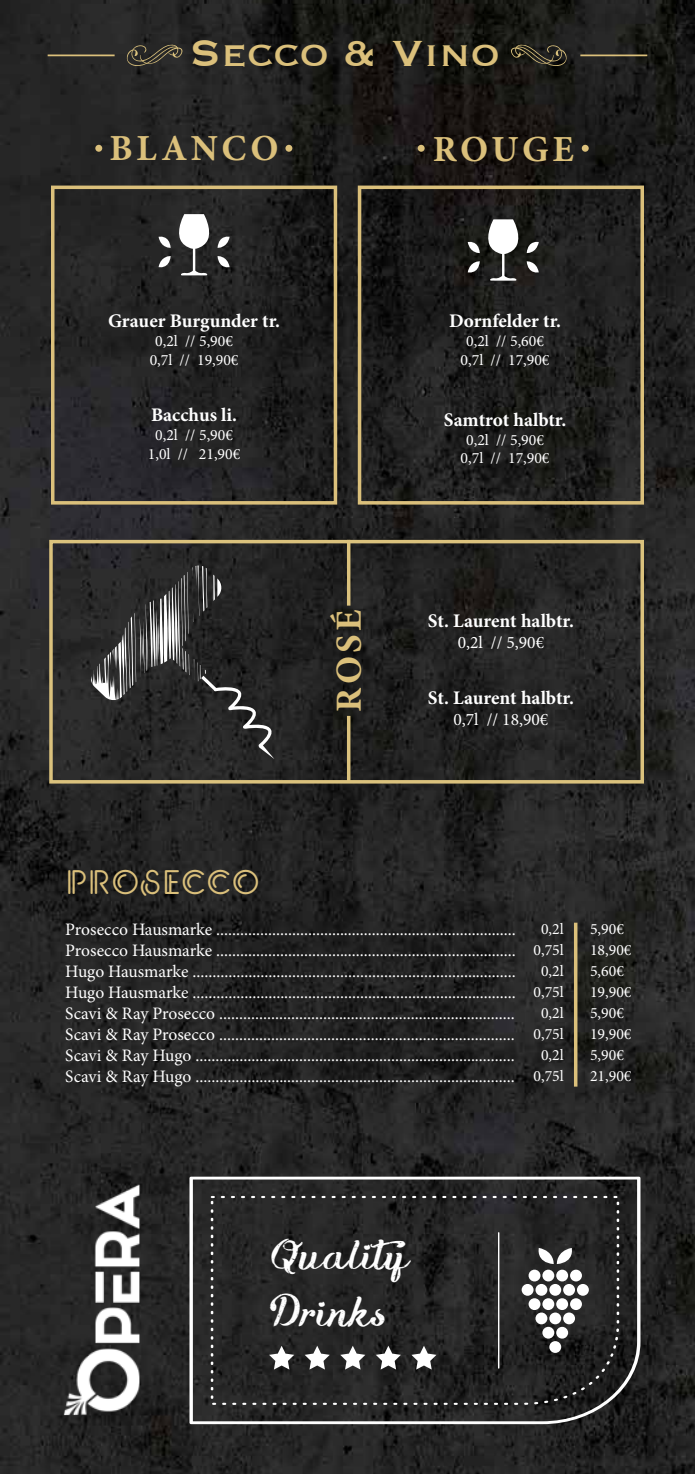
<style>
.page{position:relative;width:695px;height:1474px;background:#fff}
.page>*{position:absolute;margin:0;border:0;box-sizing:border-box;transform-origin:0 0}
.t1{font:47.25px/56.7px "Kikelet Brush";color:#fff}
.t2{font:47.25px "Copperplate";color:#dbc07b}
.t3{font:700 36.75px "Minion Pro";letter-spacing:.1em;color:#dbc07b}
.t4{font:34.12px "Santanelli PERSONAL USE ONLY";color:#dbc07b}
.t5{font:700 19.25px "Minion Pro";letter-spacing:-.005em;color:#fff}
.t6{font:17.5px/21px "Minion Pro";color:#fff;text-align:justify}
.t7{font:15.75px/21px "Minion Pro";color:#fff;text-align:center}
</style>
<div class="page">
<img style="left:1px;top:0;width:693px;height:1473px">
<svg style="left:125px;top:44px;width:59px;height:24px"></svg>
<svg style="left:508px;top:44px;width:60px;height:24px"></svg>
<hr style="left:48px;top:54px;width:67px;height:2px;background:#dbc07b">
<hr style="left:580px;top:54px;width:67px;height:2px;background:#dbc07b">
<div style="left:51px;top:185px;width:286px;height:319px;border:4px solid #dbc07b"></div>
<div style="left:358px;top:185px;width:286px;height:319px;border:4px solid #dbc07b"></div>
<div style="left:49px;top:540px;width:595px;height:243px;border:4px solid #dbc27d"></div>
<hr style="left:574px;top:922px;width:3px;height:164px;background:#dbc07b">
<svg style="left:91px;top:565px;width:183px;height:194px;background:#363636"></svg>
<hr style="left:347px;top:540px;width:3px;height:65px;background:#dbc27d">
<hr style="left:347px;top:716px;width:3px;height:65px;background:#dbc27d">
<img style="left:29px;top:1179px;width:160px;height:244px">
<svg style="left:189px;top:1176px;width:451px;height:247px;background:#424242"></svg>
<svg style="left:211px;top:1195px;width:408px;height:209px;background:#272728"></svg>
<div style="left:528px;top:1269px;width:12px;height:12px;background:#fff;border-radius:50%"></div>
<div style="left:542px;top:1269px;width:12px;height:12px;background:#fff;border-radius:50%"></div>
<div style="left:556px;top:1269px;width:12px;height:12px;background:#fff;border-radius:50%"></div>
<div style="left:570px;top:1269px;width:12px;height:12px;background:#fff;border-radius:50%"></div>
<div style="left:521px;top:1283px;width:12px;height:12px;background:#fff;border-radius:50%"></div>
<div style="left:535px;top:1283px;width:12px;height:12px;background:#fff;border-radius:50%"></div>
<div style="left:549px;top:1283px;width:12px;height:12px;background:#fff;border-radius:50%"></div>
<div style="left:563px;top:1283px;width:12px;height:12px;background:#fff;border-radius:50%"></div>
<div style="left:577px;top:1283px;width:11px;height:12px;background:#fff;border-radius:50%"></div>
<div style="left:528px;top:1298px;width:12px;height:11px;background:#fff;border-radius:50%"></div>
<div style="left:542px;top:1298px;width:12px;height:11px;background:#fff;border-radius:50%"></div>
<div style="left:556px;top:1298px;width:12px;height:11px;background:#fff;border-radius:50%"></div>
<div style="left:570px;top:1298px;width:12px;height:11px;background:#fff;border-radius:50%"></div>
<div style="left:535px;top:1312px;width:12px;height:12px;background:#fff;border-radius:50%"></div>
<div style="left:549px;top:1312px;width:12px;height:12px;background:#fff;border-radius:50%"></div>
<div style="left:563px;top:1312px;width:12px;height:12px;background:#fff;border-radius:50%"></div>
<div style="left:542px;top:1326px;width:12px;height:12px;background:#fff;border-radius:50%"></div>
<div style="left:556px;top:1326px;width:12px;height:12px;background:#fff;border-radius:50%"></div>
<div style="left:549px;top:1340px;width:12px;height:12px;background:#fff;border-radius:50%"></div>
<svg style="left:535px;top:1247px;width:40px;height:16px"></svg>
<hr style="left:498px;top:1232px;width:1px;height:136px;background:#fff">
<svg style="left:411px;top:1345px;width:25px;height:24px"></svg>
<svg style="left:376px;top:1345px;width:25px;height:24px"></svg>
<svg style="left:340px;top:1345px;width:25px;height:24px"></svg>
<svg style="left:304px;top:1345px;width:26px;height:24px"></svg>
<svg style="left:269px;top:1345px;width:25px;height:24px"></svg>
<svg style="left:158px;top:214px;width:71px;height:61px"></svg>
<svg style="left:485px;top:219px;width:53px;height:62px"></svg>
<svg style="left:467px;top:239px;width:12px;height:15px"></svg>
<svg style="left:467px;top:261px;width:12px;height:14px"></svg>
<div style="left:95px;top:145px;width:7px;height:7px;background:#dbc07b;border-radius:50%"></div>
<div style="left:285px;top:145px;width:7px;height:7px;background:#dbc07b;border-radius:50%"></div>
<div style="left:417px;top:145px;width:7px;height:7px;background:#dbc07b;border-radius:50%"></div>
<div style="left:581px;top:145px;width:7px;height:7px;background:#dbc07b;border-radius:50%"></div>
<h1 class="t2" style="left:189px;top:22px;width:311px">Secco &amp; Vino</h1>
<h2 class="t3" style="left:109px;top:122px;width:170px">BLANCO</h2>
<h2 class="t3" style="left:432px;top:123px;width:143px">ROUGE</h2>
<p class="t5" style="left:108px;top:307px;width:173px">Grauer Burgunder tr.</p>
<p class="t7" style="left:150px;top:331px;width:90px;line-height:18.9px">0,2l // 5,90€<br>0,7l // 19,90€</p>
<p class="t5" style="left:151px;top:402px;width:88px">Bacchus li.</p>
<p class="t7" style="left:148px;top:426px;width:94px;line-height:18.9px">0,2l // 5,90€<br>1,0l // 21,90€</p>
<h2 class="t3" style="left:323px;top:711px;width:104px;rotate:-90deg">ROSÉ</h2>
<h3 class="t4" style="left:65px;top:861px;width:196px">PROSECCO</h3>
<p class="t5" style="left:449px;top:307px;width:113px">Dornfelder tr.</p>
<p class="t7" style="left:460px;top:331px;width:90px;line-height:18.9px">0,2l // 5,60€<br>0,7l // 17,90€</p>
<p class="t5" style="left:444px;top:406px;width:124px">Samtrot halbtr.</p>
<p class="t7" style="left:460px;top:430px;width:90px;line-height:18.9px">0,2l // 5,90€<br>0,7l // 17,90€</p>
<p class="t5" style="left:428px;top:607px;width:148px">St. Laurent halbtr.</p>
<p class="t6" style="left:457px;top:631px;width:88px">0,2l // 5,90€</p>
<p class="t5" style="left:428px;top:684px;width:148px">St. Laurent halbtr.</p>
<p class="t6" style="left:453px;top:709px;width:96px">0,7l // 18,90€</p>
<p class="t6" style="left:65px;top:919px;width:452px">Prosecco Hausmarke ...........................................................................<br>Prosecco Hausmarke ...........................................................................<br>Hugo Hausmarke .................................................................................<br>Hugo Hausmarke .................................................................................<br>Scavi &amp; Ray Prosecco ..........................................................................<br>Scavi &amp; Ray Prosecco ..........................................................................<br>Scavi &amp; Ray Hugo ................................................................................<br>Scavi &amp; Ray Hugo ................................................................................</p>
<p class="t7" style="left:533px;top:918px;width:32px">0,2l<br>0,75l<br>0,2l<br>0,75l<br>0,2l<br>0,75l<br>0,2l<br>0,75l</p>
<p class="t7" style="left:590px;top:918px;width:43px;text-align:left">5,90€<br>18,90€<br>5,60€<br>19,90€<br>5,90€<br>19,90€<br>5,90€<br>21,90€</p>
<h1 class="t1" style="left:270px;top:1227px;width:138px">Quality<br>Drinks</h1>
</div>
